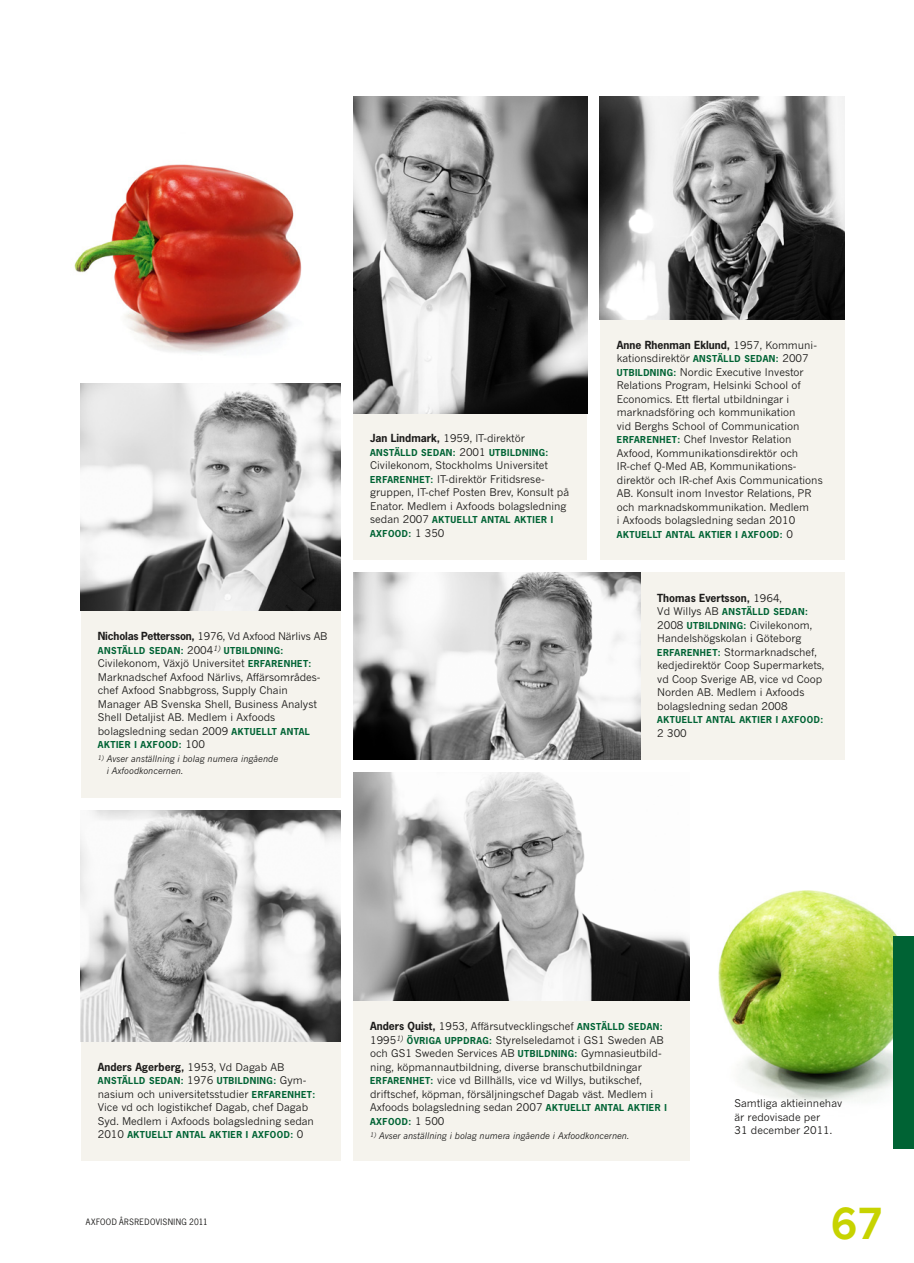
<style>
.page{position:relative;width:914px;height:1263px;background:#fff}
.page>*{position:absolute;margin:0;border:0;box-sizing:border-box;transform-origin:0 0}
.t1{font:700 41.85px "News Gothic MT Std";color:#c7d300}
.t2{font:10.5px/13.5px "News Gothic MT Std";color:#1c1b1a}
.t3{font:700 10.5px "News Gothic Std";color:#1c1b1a}
.t4{font:700 9px/13.5px "News Gothic Std";letter-spacing:.05em;color:#006334}
.t5{font:italic 9px/11.2px "News Gothic MT Std";color:#1c1b1a}
.t6{font:8.25px "News Gothic Std";letter-spacing:.045em;color:#1c1b1a}
.s1{font-family:"News Gothic Std";font-weight:700}
.s2{font-family:"News Gothic MT Std";font-weight:400;font-size:10.5px;color:#1c1b1a}
.s3{font-family:"News Gothic Std";font-weight:700;font-size:9px;color:#006334}
.s4{font-family:"News Gothic MT Std";font-weight:400}
</style>
<div class="page">
<img style="left:689px;top:890px;width:208px;height:239px">
<div style="left:353px;top:1001px;width:336px;height:159px;background:#f5f3ed"></div>
<div style="left:640px;top:572px;width:204px;height:188px;background:#f5f3ed"></div>
<div style="left:81px;top:611px;width:259px;height:187px;background:#f5f3ed"></div>
<div style="left:81px;top:1041px;width:259px;height:119px;background:#f5f3ed"></div>
<div style="left:353px;top:413px;width:234px;height:147px;background:#f5f3ed"></div>
<img style="left:81px;top:811px;width:259px;height:230px">
<img style="left:353px;top:96px;width:234px;height:317px">
<div style="left:600px;top:319px;width:244px;height:241px;background:#f5f3ed"></div>
<img style="left:600px;top:96px;width:244px;height:223px">
<img style="left:81px;top:383px;width:259px;height:228px">
<img style="left:353px;top:772px;width:336px;height:229px">
<img style="left:353px;top:572px;width:287px;height:188px">
<img style="left:74px;top:164px;width:228px;height:189px">
<div style="left:893px;top:936px;width:21px;height:213px;background:#006334"></div>
<p class="t2" style="left:98px;top:630px;width:231px"><span class="s1">Nicholas Pettersson,</span> 1976, Vd Axfood Närlivs AB</p>
<p class="t4" style="left:98px;top:644px;width:187px">ANSTÄLLD SEDAN: <span class="s2">2004</span><sup>1)</sup> UTBILDNING:</p>
<p class="t2" style="left:98px;top:657px;width:224px">Civilekonom, Växjö Universitet <span class="s3">ERFARENHET:<br></span>Marknadschef Axfood Närlivs, Affärsområdes&shy;chef Axfood Snabbgross, Supply Chain Manager AB Svenska Shell, Business Analyst Shell Detaljist AB. Medlem i Axfoods bolagsledning sedan 2009 <span class="s3">AKTUELLT ANTAL</span></p>
<p class="t4" style="left:98px;top:739px;width:109px">AKTIER I AXFOOD: <span class="s2">100</span></p>
<p class="t5" style="left:107px;top:754px;width:173px;text-indent:-9px"><sup>1)</sup> Avser anställning i bolag numera ingående i Axfoodkoncernen.</p>
<p class="t2" style="left:370px;top:433px;width:156px"><span class="s1">Jan Lindmark,</span> 1959, IT-direktör</p>
<p class="t4" style="left:370px;top:446px;width:180px">ANSTÄLLD SEDAN: <span class="s2">2001</span> UTBILDNING:</p>
<p class="t2" style="left:370px;top:460px;width:200px">Civilekonom, Stockholms Universitet <span class="s3">ERFARENHET :</span> IT-direktör Fritidsrese&shy;gruppen, IT-chef Posten Brev, Konsult på Enator. Medlem i Axfoods bolagsledning</p>
<p class="t4" style="left:370px;top:514px;width:185px"><span class="s2">sedan 2007</span> AKTUELLT ANTAL AKTIER I<br>AXFOOD: <span class="s2">1 350</span></p>
<p class="t3" style="left:617px;top:341px;width:202px">Anne Rhenman Eklund, <span class="s4">1957, Kommuni-</span></p>
<p class="t2" style="left:617px;top:352px;width:207px">kationsdirektör <span class="s3">ANSTÄLLD SEDAN:</span> 2007<br><span class="s3">UTBILDNING:</span> Nordic Executive Investor Relations Program, Helsinki School of Economics . Ett flertal utbildningar i marknadsföring och kommunikation<br>vid Berghs School of Communication <span class="s3">ERFARENHET:</span> Chef Investor Relation Axfood , Kommunikationsdirektör och IR-chef Q-Med AB, Kommunikations&shy;direktör och IR-chef Axis Communications AB. Konsult inom Investor Relations, PR och marknadskommunikation. Medlem<br>i Axfoods bolagsledning sedan 2010</p>
<p class="t4" style="left:617px;top:528px;width:178px">AKTUELLT ANTAL AKTIER I AXFOOD: <span class="s2">0</span></p>
<p class="t3" style="left:657px;top:594px;width:126px">Thomas Evertsson, <span class="s4">1964,</span></p>
<p class="t4" style="left:657px;top:606px;width:152px"><span class="s2">Vd Willys AB</span> ANSTÄLLD SEDAN:</p>
<p class="t2" style="left:657px;top:619px;width:168px">2008 <span class="s3">UTBILDNING:</span> Civilekonom,<br>Handelshögskolan i Göteborg<br><span class="s3">ERFARENHET:</span> Stormarknadschef, kedjedirektör Coop Supermarkets, vd Coop Sverige AB, vice vd Coop<br>Norden AB. Medlem i Axfoods bolagsledning sedan 2008</p>
<p class="t4" style="left:657px;top:714px;width:167px">AKTUELLT ANTAL AKTIER I AXFOOD:</p>
<p class="t2" style="left:657px;top:727px;width:31px">2 300</p>
<p class="t3" style="left:98px;top:1063px;width:188px">Anders Agerberg, <span class="s4">1953, Vd Dagab AB</span></p>
<p class="t4" style="left:98px;top:1075px;width:210px">ANSTÄLLD SEDAN: <span class="s2">1976</span> UTBILDNING: <span class="s2">Gym-</span></p>
<p class="t2" style="left:98px;top:1088px;width:219px">nasium och universitetsstudier <span class="s3">ERFARENHET:<br></span>Vice vd och logistikchef Dagab, chef Dagab<br>Syd. Medlem i Axfoods bolagsledning sedan</p>
<p class="t4" style="left:98px;top:1129px;width:207px"><span class="s2">2010</span> AKTUELLT ANTAL AKTIER I AXFOOD: <span class="s2">0</span></p>
<p class="t6" style="left:86px;top:1218px;width:124px">AXFOOD ÅRSREDOVISNING 2011</p>
<p class="t2" style="left:370px;top:1020px;width:298px"><span class="s1">Anders Quist,</span> 1953, Affärsutvecklingschef <span class="s3">ANSTÄLLD SEDAN:<br></span>1995<sup>1)</sup> <span class="s3">ÖVRIGA UPPDRAG:</span> Styrelse ledamot i GS1 Sweden AB och GS1 Sweden Services AB <span class="s3">UTBILDNING:</span> Gymnasieutbild&shy;ning, köpmannautbildning, diverse branschutbildningar <span class="s3">ERFARENHET:</span> vice vd Billhälls, vice vd Willys, butikschef, driftschef, köpman, försäljningschef Dagab väst. Medlem i Axfoods bolagsledning sedan 2007 <span class="s3">AKTUELLT ANTAL AKTIER I</span></p>
<p class="t4" style="left:370px;top:1115px;width:76px">AXFOOD: <span class="s2">1 500</span></p>
<p class="t5" style="left:370px;top:1131px;width:260px"><sup>1)</sup> Avser anställning i bolag numera ingående i Axfoodkoncernen.</p>
<p class="t2" style="left:734px;top:1097px;width:109px">Samtliga aktieinnehav är redovisade per<br>31 december 2011.</p>
<h1 class="t1" style="left:830px;top:1207px;width:54px">67</h1>
</div>
